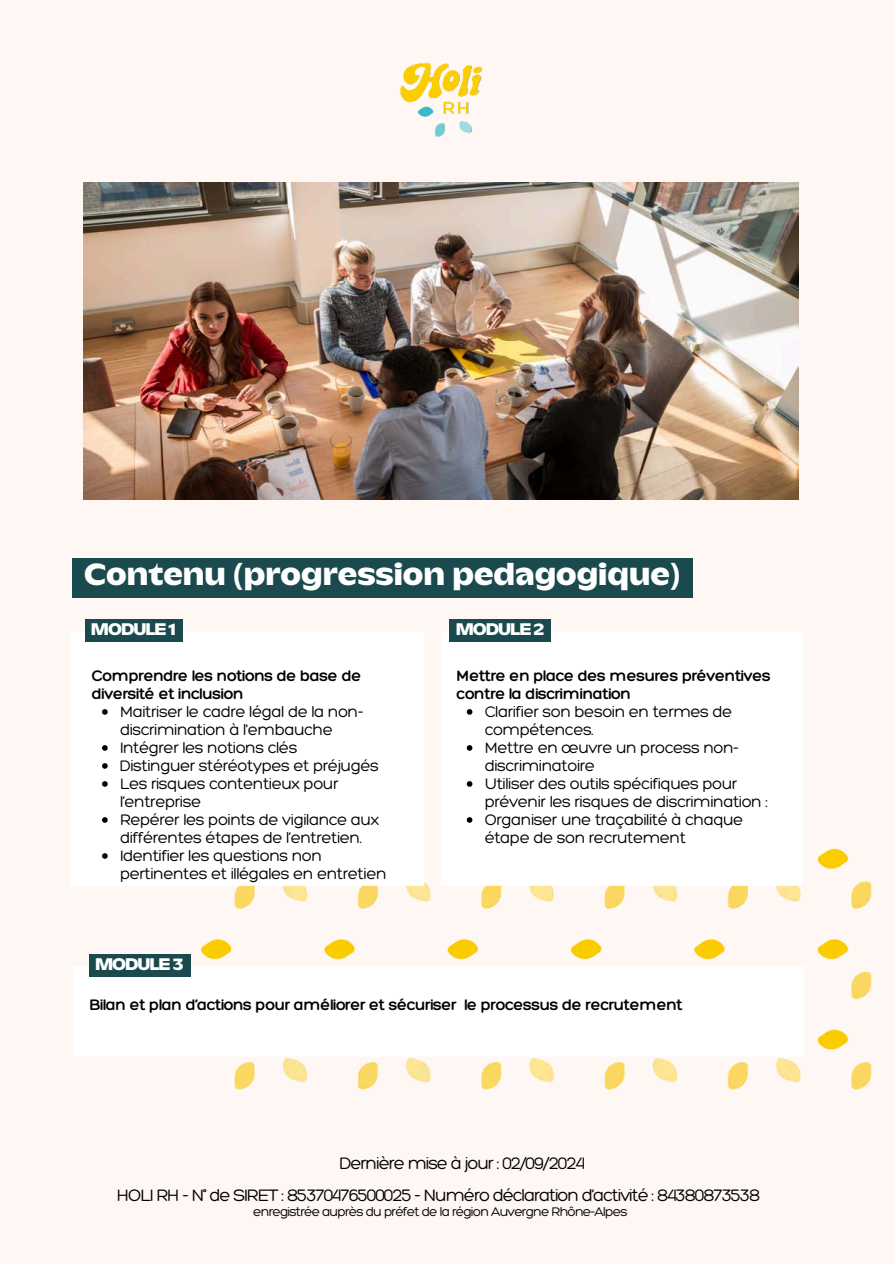
<style>
.page{position:relative;width:894px;height:1264px;background:#fff}
.page>*{position:absolute;margin:0;border:0;box-sizing:border-box;transform-origin:0 0}
.t1{font:700 30.9px "Kaio TRIAL";color:#fff}
.t2{font:300 18px "Hero";letter-spacing:-.06em;color:#000}
.t3{font:700 16.95px "Kaio TRIAL";letter-spacing:-.06em;color:#fff}
.t4{font:300 16.5px/18px "Hero";letter-spacing:-.03em;color:#000}
.t5{font:300 16.5px/18px "Hero";letter-spacing:-.03em;color:#000}
.t6{font:300 13.5px "Hero";letter-spacing:-.06em;color:#000}
.s1{font-family:"Noto Sans"}
</style>
<div class="page">
<div style="left:0;top:0;width:893px;height:1263px;background:#fef7f4"></div>
<img style="left:400px;top:62px;width:83px;height:75px">
<div style="left:72px;top:558px;width:620px;height:39px;background:#1b4a4e"></div>
<img style="left:190px;top:848px;width:682px;height:242px">
<div style="left:71px;top:632px;width:353px;height:253px;background:#fff"></div>
<div style="left:85px;top:619px;width:98px;height:22px;background:#1b4a4e"></div>
<div style="left:73px;top:966px;width:731px;height:90px;background:#fff"></div>
<div style="left:440px;top:631px;width:363px;height:254px;background:#fff"></div>
<svg style="left:102px;top:709px;width:6px;height:5px"></svg>
<svg style="left:102px;top:745px;width:6px;height:5px"></svg>
<svg style="left:102px;top:763px;width:6px;height:5px"></svg>
<svg style="left:102px;top:781px;width:6px;height:5px"></svg>
<svg style="left:102px;top:817px;width:6px;height:5px"></svg>
<svg style="left:102px;top:853px;width:6px;height:5px"></svg>
<svg style="left:466px;top:709px;width:6px;height:5px"></svg>
<svg style="left:466px;top:745px;width:6px;height:5px"></svg>
<svg style="left:466px;top:781px;width:6px;height:5px"></svg>
<svg style="left:466px;top:817px;width:6px;height:5px"></svg>
<div style="left:450px;top:619px;width:101px;height:22px;background:#1b4a4e"></div>
<div style="left:89px;top:954px;width:101px;height:22px;background:#1b4a4e"></div>
<img style="left:83px;top:182px;width:715px;height:317px">
<h1 class="t1" style="left:84px;top:562px;width:597px">Contenu <span class="s1">(</span>progression pedagogique<span class="s1">)</span></h1>
<p class="t3" style="left:91px;top:622px;width:86px">MODULE 1</p>
<p class="t5" style="left:92px;top:667px;width:271px">Comprendre les notions de base de diversité et inclusion</p>
<p class="t4" style="left:120px;top:703px;width:268px">Maitriser le cadre légal de la non&shy;discrimination à l'embauche<br>Intégrer les notions clés<br>Distinguer stéréotypes et préjugés<br>Les risques contentieux pour l’entreprise<br>Repérer les points de vigilance aux différentes étapes de l’entretien.<br>Identifier les questions non pertinentes et illégales en entretien</p>
<p class="t3" style="left:455px;top:622px;width:90px">MODULE 2</p>
<p class="t5" style="left:456px;top:667px;width:316px">Mettre en place des mesures préventives contre la discrimination</p>
<p class="t4" style="left:484px;top:703px;width:285px">Clarifier son besoin en termes de compétences.<br>Mettre en œuvre un process non&shy;discriminatoire<br>Utiliser des outils spécifiques pour prévenir les risques de discrimination :<br>Organiser une traçabilité à chaque étape de son recrutement</p>
<p class="t3" style="left:95px;top:957px;width:90px">MODULE 3</p>
<p class="t5" style="left:89px;top:995px;width:595px">Bilan et plan d’actions pour améliorer et sécuriser le processus de recrutement</p>
<p class="t2" style="left:339px;top:1152px;width:246px">Dernière mise à jour : 02/09/2024</p>
<p class="t2" style="left:117px;top:1185px;width:644px">HOLI RH - N° de SIRET : 85370476500025 - Numéro déclaration d’activité : 84380873538</p>
<p class="t6" style="left:253px;top:1203px;width:376px">enregistrée auprès du préfet de la région Auvergne Rhône-Alpes</p>
</div>
